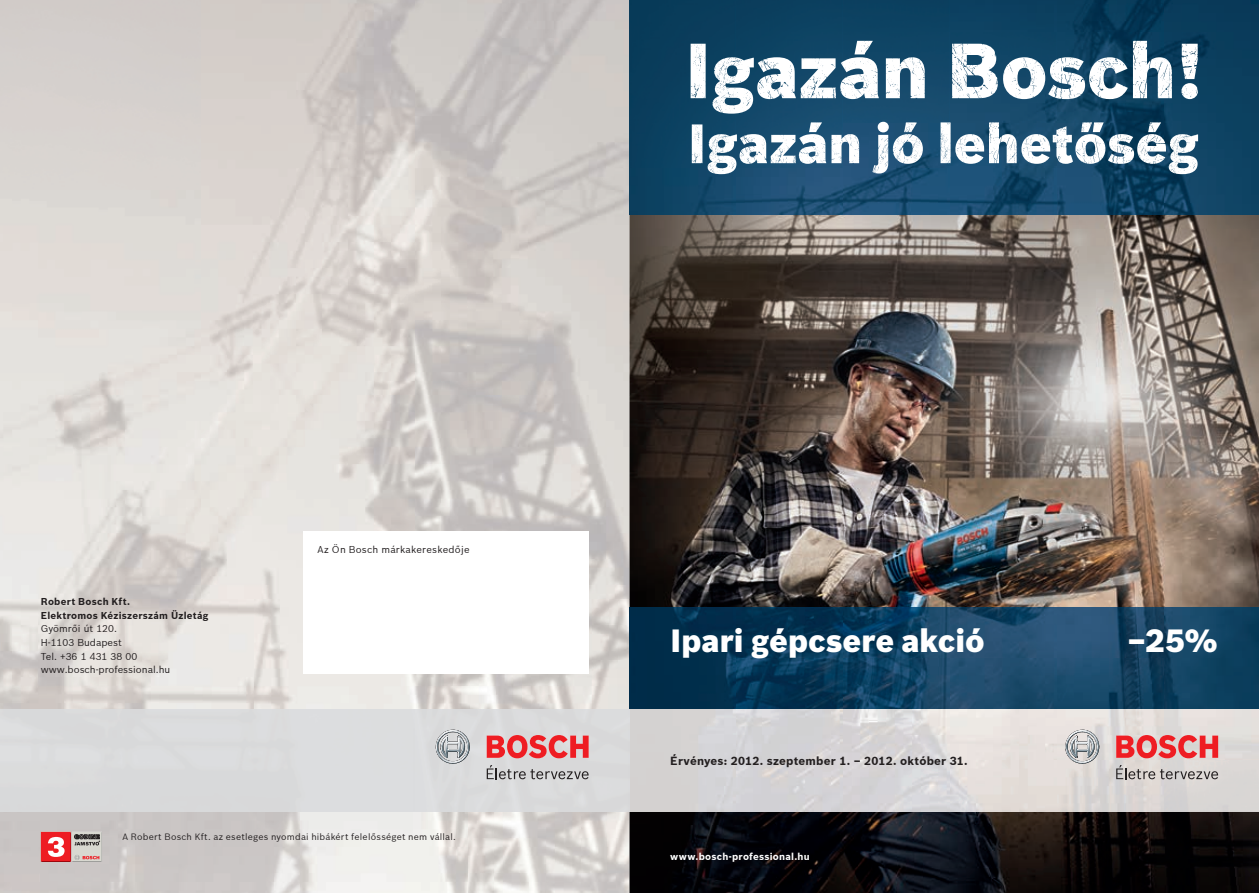
<style>
.page{position:relative;width:1259px;height:893px;background:#fff}
.page>*{position:absolute;margin:0;border:0;box-sizing:border-box;transform-origin:0 0}
.t1{font:76.2px "Bosch Sans Used Style A";letter-spacing:-.005em;color:#fff}
.t2{font:54.15px "Bosch Sans Used Style A";letter-spacing:-.01em;color:#fff}
.t3{font:900 31.5px "Bosch Sans";color:#fff}
.t4{font:700 11.55px "Bosch Sans";letter-spacing:.02em;color:#231f20}
.t5{font:9.75px/13.6px "Bosch Sans";color:#231f20}
.t6{font:700 9.75px/13.6px "Bosch Sans";letter-spacing:.025em;color:#231f20}
.t7{font:700 9.75px "Bosch Sans";letter-spacing:.025em;color:#fff}
.t8{font:9.75px "Bosch Sans";letter-spacing:.02em;color:#231f20}
.t9{font:9px "Bosch Sans";letter-spacing:.025em;color:#231f20}
</style>
<div class="page">
<img style="left:0;top:599px;width:255px;height:110px">
<img style="left:255px;top:599px;width:374px;height:110px">
<img style="left:40px;top:811px;width:589px;height:82px">
<img style="left:629px;top:214px;width:630px;height:679px">
<img style="left:629px;top:607px;width:630px;height:204px">
<img style="left:629px;top:0;width:630px;height:214px">
<div style="left:0;top:709px;width:629px;height:102px;background:#dbdcdc"></div>
<svg style="left:1065px;top:730px;width:34px;height:34px"></svg>
<svg style="left:1116px;top:765px;width:102px;height:14px"></svg>
<svg style="left:1116px;top:735px;width:102px;height:23px;background:#e76b6e"></svg>
<svg style="left:436px;top:730px;width:34px;height:34px"></svg>
<svg style="left:487px;top:765px;width:101px;height:14px"></svg>
<svg style="left:487px;top:735px;width:101px;height:23px;background:#e66c70"></svg>
<div style="left:303px;top:531px;width:285px;height:143px;background:#fff"></div>
<svg style="left:41px;top:832px;width:61px;height:30px;background:#d07d7d"></svg>
<p class="t6" style="left:41px;top:595px;width:169px">Robert Bosch Kft.<br>Elektromos Kéziszerszám Üzletág</p>
<p class="t5" style="left:41px;top:622px;width:131px">Gyömrői út 120.<br>H-1103 Budapest<br>Tel. +36 1 431 38 00 www.bosch-professional.hu</p>
<p class="t8" style="left:317px;top:544px;width:153px">Az Ön Bosch márkakereskedője</p>
<p class="t9" style="left:122px;top:832px;width:335px">A Robert Bosch Kft. az esetleges nyomdai hibákért felelősséget nem vállal.</p>
<h1 class="t1" style="left:684px;top:27px;width:520px">Igazán Bosch!</h1>
<h2 class="t2" style="left:687px;top:113px;width:513px">Igazán jó lehetőség</h2>
<h3 class="t3" style="left:670px;top:628px;width:316px">Ipari gépcsere akció</h3>
<p class="t4" style="left:670px;top:754px;width:299px">Érvényes: 2012. szeptember 1. – 2012. október 31.</p>
<p class="t7" style="left:670px;top:850px;width:141px">www.bosch-professional.hu</p>
<h3 class="t3" style="left:1126px;top:628px;width:93px">–25%</h3>
</div>
